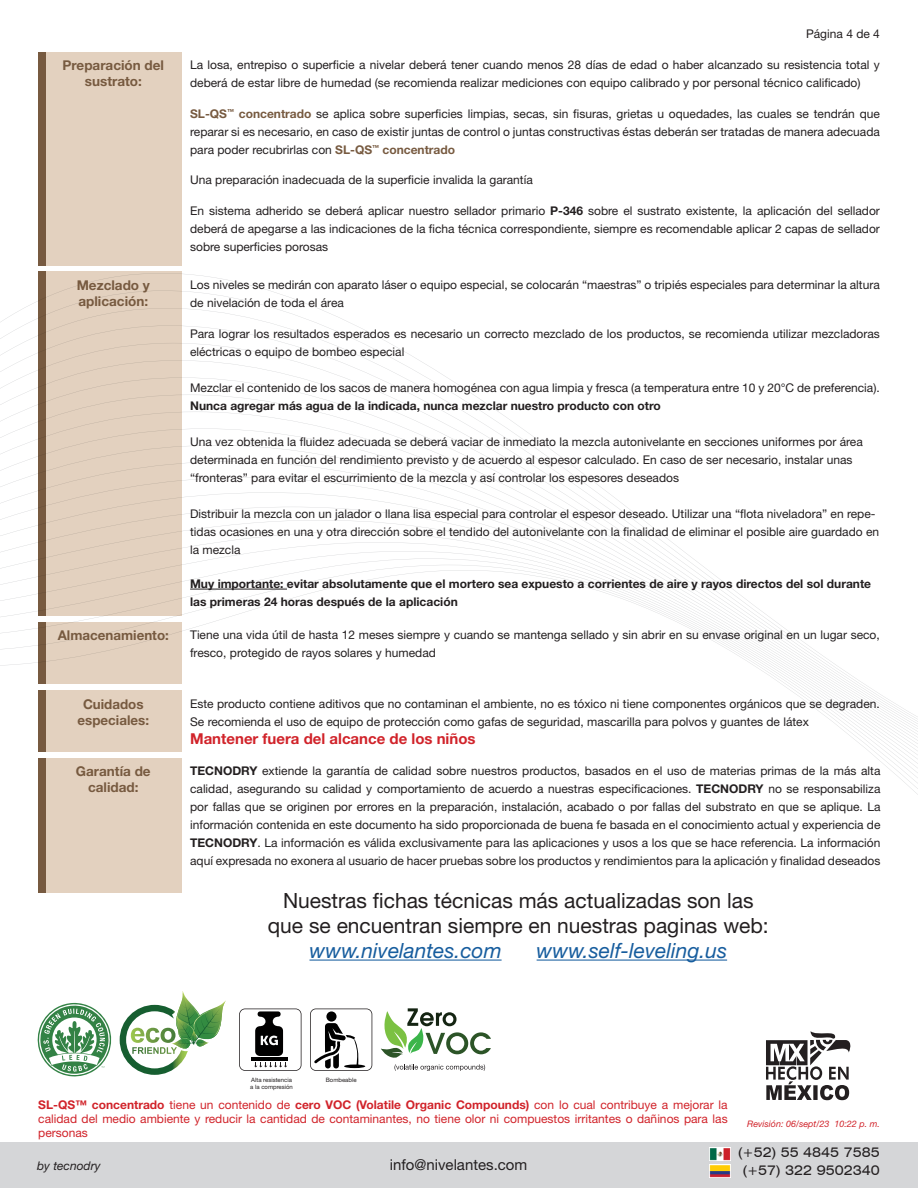
<style>
.page{position:relative;width:918px;height:1188px;background:#fff}
.page>*{position:absolute;margin:0;border:0;box-sizing:border-box;transform-origin:0 0}
.t1{font:21px "Helvetica Neue LT Std";color:#231f20}
.t2{font:italic 21px "Helvetica Neue LT Std";color:#175d9e}
.t3{font:700 15px "Helvetica Neue LT Std";color:#d1232a}
.t4{font:15px "Helvetica Neue LT Std";color:#231f20}
.t5{font:700 13.5px/16.2px "Helvetica Neue LT Std";color:#775a40;text-align:center}
.t6{font:expanded 13.5px/17.4px "Swiss 721 BT";color:#231f20;text-align:center}
.t7{font:12px/18px "Helvetica Neue LT Std";color:#231f20}
.t8{font:12px/14.4px "Helvetica Neue LT Std";color:#d1232a;text-align:justify}
.t9{font:700 12px/18px "Helvetica Neue LT Std";color:#231f20}
.t10{font:italic 12px "Helvetica Neue LT Std";color:#231f20}
.t11{font:italic 9px "Helvetica Neue LT Std";color:#d1232a}
.t12{font:6px "Helvetica Neue LT Std";color:#231f20}
.s1{font-weight:700;color:#775a40}
.s2{font-weight:700}
</style>
<div class="page">
<svg style="left:0;top:343px;width:694px;height:216px"></svg>
<svg style="left:0;top:570px;width:918px;height:225px"></svg>
<div style="left:0;top:1142px;width:918px;height:46px;background:#d5d6d8"></div>
<img style="left:709px;top:1147px;width:22px;height:13px">
<img style="left:709px;top:1165px;width:21px;height:13px">
<div style="left:38px;top:52px;width:144px;height:214px;background:#e3d1bf"></div>
<div style="left:38px;top:52px;width:7px;height:214px;background:#775a40"></div>
<div style="left:38px;top:272px;width:144px;height:344px;background:#e3d1bf"></div>
<div style="left:38px;top:272px;width:7px;height:344px;background:#775a40"></div>
<div style="left:38px;top:622px;width:144px;height:62px;background:#e3d1bf"></div>
<div style="left:38px;top:622px;width:7px;height:62px;background:#775a40"></div>
<div style="left:38px;top:690px;width:144px;height:62px;background:#e3d1bf"></div>
<div style="left:38px;top:690px;width:7px;height:62px;background:#775a40"></div>
<div style="left:38px;top:758px;width:144px;height:135px;background:#e3d1bf"></div>
<div style="left:38px;top:758px;width:7px;height:135px;background:#775a40"></div>
<hr style="left:190px;top:589px;width:97px;height:1px;background:#231f20">
<svg style="left:120px;top:991px;width:106px;height:84px"></svg>
<svg style="left:310px;top:1009px;width:62px;height:62px"></svg>
<svg style="left:239px;top:1009px;width:62px;height:62px"></svg>
<svg style="left:38px;top:1003px;width:74px;height:73px"></svg>
<svg style="left:381px;top:1008px;width:110px;height:63px"></svg>
<hr style="left:309px;top:960px;width:193px;height:1px;background:#175d9e">
<hr style="left:537px;top:960px;width:190px;height:1px;background:#175d9e">
<svg style="left:766px;top:1031px;width:85px;height:69px"></svg>
<p class="t7" style="left:806px;top:25px;width:75px">Página 4 de 4</p>
<p class="t5" style="left:63px;top:57px;width:103px">Preparación del sustrato:</p>
<p class="t5" style="left:77px;top:277px;width:75px">Mezclado y</p>
<p class="t5" style="left:79px;top:293px;width:71px">aplicación:</p>
<p class="t7" style="left:190px;top:56px;width:691px">La losa, entrepiso o superficie a nivelar deberá tener cuando menos 28 días de edad o haber alcanzado su resistencia total y deberá de estar libre de humedad (se recomienda realizar mediciones con equipo calibrado y por personal técnico calificado)</p>
<p class="t7" style="left:190px;top:104px;width:691px;text-align:justify"><span class="s1">SL-QS</span><sup>™</sup> <span class="s1">concentrado</span> se aplica sobre superficies limpias, secas, sin fisuras, grietas u oquedades, las cuales se tendrán que reparar si es necesario, en caso de existir juntas de control o juntas constructivas éstas deberán ser tratadas de manera adecuada para poder recubrirlas con <span class="s1">SL-QS</span><sup>™</sup> <span class="s1">concentrado</span></p>
<p class="t7" style="left:190px;top:171px;width:344px">Una preparación inadecuada de la superficie invalida la garantía</p>
<p class="t7" style="left:190px;top:202px;width:691px;text-align:justify">En sistema adherido se deberá aplicar nuestro sellador primario <span class="s2">P-346</span> sobre el sustrato existente, la aplicación del sellador deberá de apegarse a las indicaciones de la ficha técnica correspondiente, siempre es recomendable aplicar 2 capas de sellador sobre superficies porosas</p>
<p class="t7" style="left:190px;top:276px;width:691px">Los niveles se medirán con aparato láser o equipo especial, se colocarán “maestras” o tripiés especiales para determinar la altura de nivelación de toda el área</p>
<p class="t7" style="left:190px;top:324px;width:691px">Para lograr los resultados esperados es necesario un correcto mezclado de los productos, se recomienda utilizar mezcladoras eléctricas o equipo de bombeo especial</p>
<p class="t7" style="left:190px;top:378px;width:691px">Mezclar el contenido de los sacos de manera homogénea con agua limpia y fresca (a temperatura entre 10 y 20°C de preferencia).</p>
<p class="t9" style="left:190px;top:396px;width:472px">Nunca agregar más agua de la indicada, nunca mezclar nuestro producto con otro</p>
<p class="t7" style="left:190px;top:432px;width:674px">Una vez obtenida la fluidez adecuada se deberá vaciar de inmediato la mezcla autonivelante en secciones uniformes por área determinada en función del rendimiento previsto y de acuerdo al espesor calculado. En caso de ser necesario, instalar unas “fronteras” para evitar el escurrimiento de la mezcla y así controlar los espesores deseados</p>
<p class="t7" style="left:190px;top:504px;width:691px">Distribuir la mezcla con un jalador o llana lisa especial para controlar el espesor deseado. Utilizar una “flota niveladora” en repe&shy;tidas ocasiones en una y otra dirección sobre el tendido del autonivelante con la finalidad de eliminar el posible aire guardado en la mezcla</p>
<p class="t9" style="left:190px;top:574px;width:683px">Muy importante: evitar absolutamente que el mortero sea expuesto a corrientes de aire y rayos directos del sol durante las primeras 24 horas después de la aplicación</p>
<p class="t5" style="left:58px;top:627px;width:113px">Almacenamiento:</p>
<p class="t7" style="left:190px;top:626px;width:691px">Tiene una vida útil de hasta 12 meses siempre y cuando se mantenga sellado y sin abrir en su envase original en un lugar seco, fresco, protegido de rayos solares y humedad</p>
<p class="t5" style="left:83px;top:696px;width:62px">Cuidados</p>
<p class="t5" style="left:78px;top:712px;width:73px">especiales:</p>
<p class="t5" style="left:76px;top:763px;width:76px">Garantía de</p>
<p class="t5" style="left:88px;top:779px;width:52px">calidad:</p>
<p class="t7" style="left:190px;top:694px;width:691px">Este producto contiene aditivos que no contaminan el ambiente, no es tóxico ni tiene componentes orgánicos que se degraden.<br>Se recomienda el uso de equipo de protección como gafas de seguridad, mascarilla para polvos y guantes de látex</p>
<p class="t3" style="left:190px;top:729px;width:287px">Mantener fuera del alcance de los niños</p>
<p class="t7" style="left:190px;top:761px;width:692px;text-align:justify"><span class="s2">TECNODRY</span> extiende la garantía de calidad sobre nuestros productos, basados en el uso de materias primas de la más alta calidad, asegurando su calidad y comportamiento de acuerdo a nuestras especificaciones. <span class="s2">TECNODRY</span> no se responsabiliza por fallas que se originen por errores en la preparación, instalación, acabado o por fallas del substrato en que se aplique. La información contenida en este documento ha sido proporcionada de buena fe basada en el conocimiento actual y experiencia de <span class="s2">TECNODRY</span>. La información es válida exclusivamente para las aplicaciones y usos a los que se hace referencia. La información aquí expresada no exonera al usuario de hacer pruebas sobre los productos y rendimientos para la aplicación y finalidad deseados</p>
<p class="t1" style="left:283px;top:888px;width:472px">Nuestras fichas técnicas más actualizadas son las</p>
<p class="t1" style="left:268px;top:913px;width:503px">que se encuentran siempre en nuestras paginas web:</p>
<p class="t2" style="left:309px;top:938px;width:194px">www.nivelantes.com</p>
<p class="t2" style="left:537px;top:938px;width:192px">www.self-leveling.us</p>
<p class="t12" style="left:251px;top:1076px;width:42px">Alta resistencia</p>
<p class="t12" style="left:250px;top:1083px;width:44px">a la compresión</p>
<p class="t12" style="left:326px;top:1076px;width:32px">Bombeable</p>
<p class="t8" style="left:38px;top:1097px;width:691px"><span class="s2">SL-QS™ concentrado</span> tiene un contenido de <span class="s2">cero VOC (Volatile Organic Compounds)</span> con lo cual contribuye a mejorar la calidad del medio ambiente y reducir la cantidad de contaminantes, no tiene olor ni compuestos irritantes o dañinos para las personas</p>
<p class="t10" style="left:37px;top:1158px;width:65px">by tecnodry</p>
<p class="t4" style="left:390px;top:1155px;width:139px">info@nivelantes.com</p>
<p class="t11" style="left:747px;top:1118px;width:134px">Revisión: 06/sept/23 10:22 p. m.</p>
<p class="t6" style="left:738px;top:1144px;width:143px">(+52) 55 4845 7585 (+57) 322 9502340</p>
</div>
